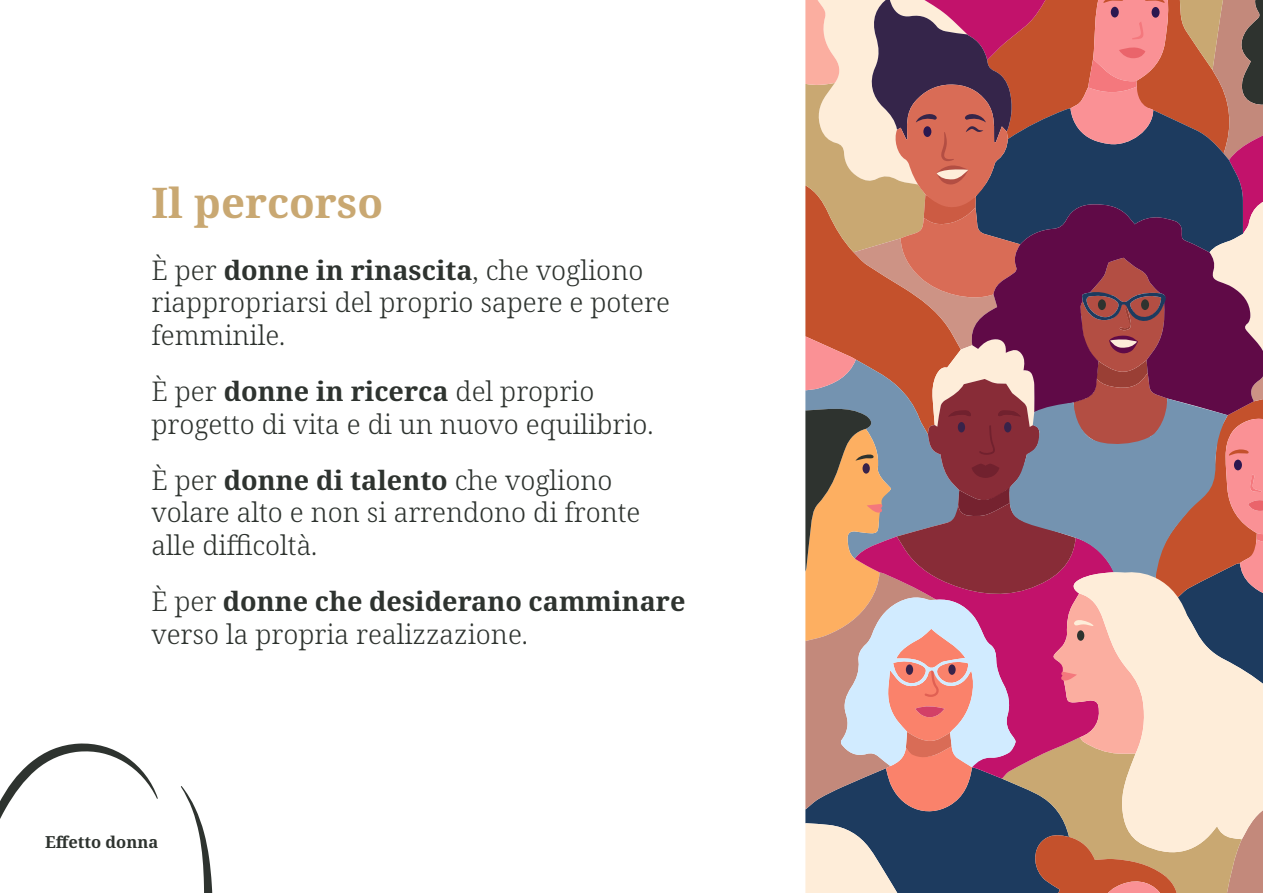
<style>
.page{position:relative;width:1263px;height:893px;background:#fff}
.page>*{position:absolute;margin:0;border:0;box-sizing:border-box;transform-origin:0 0}
.t1{font:700 42px "Noto Serif";color:#c9a872}
.t2{font:300 27px/32.4px "Noto Serif";color:#2e332f}
.t3{font:700 16.5px "Noto Serif";color:#2e332f}
.s1{font-weight:700}
</style>
<div class="page">
<svg style="left:805px;top:0;width:458px;height:893px;background:#a77377"></svg>
<svg style="left:0;top:743px;width:213px;height:150px"></svg>
<h1 class="t1" style="left:151px;top:173px;width:233px">Il percorso</h1>
<p class="t2" style="left:151px;top:255px;width:520px">È per <span class="s1">donne in rinascita</span>, che vogliono riappropriarsi del proprio sapere e potere femminile.</p>
<p class="t2" style="left:151px;top:376px;width:504px">È per <span class="s1">donne in ricerca</span> del proprio progetto di vita e di un nuovo equilibrio.</p>
<p class="t2" style="left:151px;top:465px;width:490px">È per <span class="s1">donne di talento</span> che vogliono volare alto e non si arrendono di fronte alle difficoltà.</p>
<p class="t2" style="left:151px;top:586px;width:535px">È per <span class="s1">donne che desiderano camminare </span>verso la propria realizzazione.</p>
<p class="t3" style="left:45px;top:830px;width:115px">Effetto donna</p>
</div>
